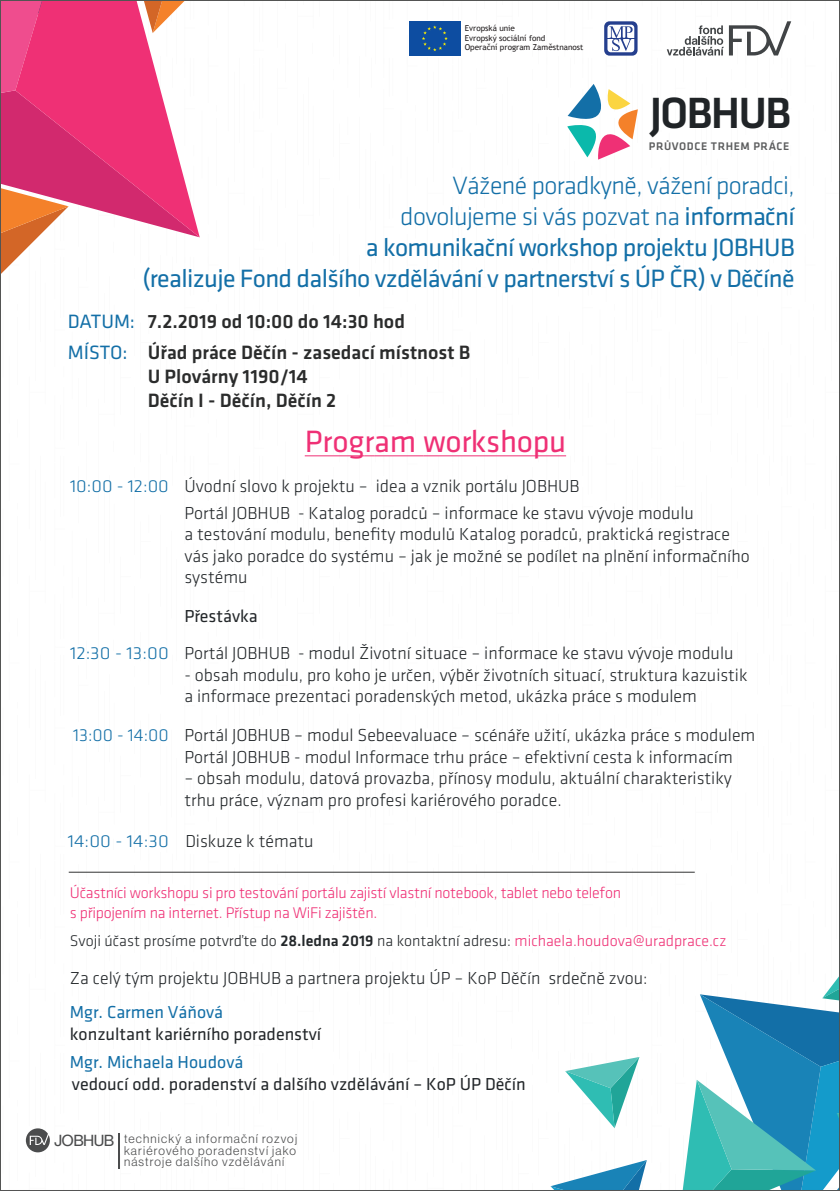
<style>
.page{position:relative;width:840px;height:1191px;background:#fff}
.page>*{position:absolute;margin:0;border:0;box-sizing:border-box;transform-origin:0 0}
.t1{font:500 45.4px "Klavika";letter-spacing:-.04em;color:#202427}
.t2{font:32px "Klavika";letter-spacing:-.01em;color:#ef3075}
.t3{font:26px/31.2px "Klavika";letter-spacing:-.025em;color:#136fa7;text-align:right}
.t4{font:500 20px/31px "Klavika";color:#2b2c2c}
.t5{font:20px/31px "Klavika";color:#136fa7}
.t6{font:300 18px/21.6px "Klavika";color:#23272a}
.t7{font:18px "Klavika";color:#23272a}
.t8{font:18px "Klavika";color:#136fa7}
.t9{font:300 18px "Klavika";color:#136fa7;scale:1.07 1}
.t10{font:300 18px "Klavika";color:#136fa7}
.t11{font:300 16px/19.2px "Klavika";letter-spacing:-.015em;color:#ef3075}
.t12{font:300 16px "Klavika";color:#23272a}
.t13{font:12.4px/11.4px "N Haas Grotesk DS Pro 45 Lt";letter-spacing:.095em;color:#4b4c4d;text-align:justify}
.t14{font:500 11.4px "Klavika";letter-spacing:.05em;color:#5c5d5e}
.t15{font:8.2px/9.4px "Trebuchet MS";color:#231f20}
.s1{font-weight:300}
.s2{color:#136fa7}
.s3{font-weight:500}
.s4{color:#ef3075}
.s5{font-family:"N Haas Grotesk TX Pro 55 Rg";font-size:15px}
</style>
<div class="page">
<svg style="left:567px;top:84px;width:70px;height:76px"></svg>
<svg style="left:460px;top:21px;width:1px;height:35px"></svg>
<div style="left:409px;top:21px;width:51px;height:35px;background:#0d4da1"></div>
<svg style="left:422px;top:25px;width:25px;height:26px"></svg>
<svg style="left:666px;top:21px;width:124px;height:35px"></svg>
<svg style="left:604px;top:21px;width:33px;height:35px"></svg>
<svg style="left:26px;top:1128px;width:24px;height:24px"></svg>
<hr style="left:118px;top:1132px;width:1px;height:36px;background:#4b4c4d">
<hr style="left:304px;top:455px;width:60px;height:1px;background:#ef3075">
<hr style="left:374px;top:455px;width:49px;height:1px;background:#ef3075">
<hr style="left:423px;top:455px;width:142px;height:1px;background:#ef3075">
<svg style="left:3px;top:3px;width:197px;height:269px"></svg>
<svg style="left:550px;top:1160px;width:96px;height:28px"></svg>
<svg style="left:565px;top:1057px;width:74px;height:71px"></svg>
<svg style="left:683px;top:980px;width:153px;height:208px"></svg>
<hr style="left:69px;top:872px;width:625px;height:1px;background:#313232">
<p class="t15" style="left:464px;top:24px;width:120px">Evropská unie<br>Evropský sociální fond<br>Operační program Zaměstnanost</p>
<h1 class="t1" style="left:649px;top:89px;width:143px">JOBHUB</h1>
<p class="t14" style="left:648px;top:140px;width:142px">PRŮVODCE TRHEM PRÁCE</p>
<p class="t5" style="left:68px;top:306px;width:69px">DATUM:<br>MÍSTO:</p>
<h3 class="t3" style="left:142px;top:170px;width:653px"><span class="s1">Vážené poradkyně, vážení poradci,<br>dovolujeme si vás pozvat na</span> informační<br>a komunikační workshop projektu JOBHUB<br>(realizuje Fond dalšího vzdělávání v partnerství s ÚP ČR) v Děčíně</h3>
<p class="t4" style="left:148px;top:306px;width:324px">7.2.2019 od 10:00 do 14:30 hod<br>Úřad práce Děčín - zasedací místnost B</p>
<p class="t4" style="left:148px;top:365px;width:190px;line-height:24px">U Plovárny 1190/14<br>Děčín I - Děčín, Děčín 2</p>
<h2 class="t2" style="left:304px;top:423px;width:263px">Program workshopu</h2>
<p class="t6" style="left:184px;top:473px;width:510px;line-height:26.4px;text-indent:-114px"><span class="s2">10:00 - 12:00</span> Úvodní slovo k projektu – idea a vznik portálu JOBHUB<br>Portál JOBHUB - Katalog poradců – informace ke stavu vývoje modulu</p>
<p class="t6" style="left:184px;top:523px;width:566px">a testování modulu, benefity modulů Katalog poradců, praktická registrace vás jako poradce do systému – jak je možné se podílet na plnění informačního systému</p>
<p class="t9" style="left:70px;top:643px;width:94px">12:30 - 13:00</p>
<p class="t10" style="left:73px;top:725px;width:97px">13:00 - 14:00</p>
<p class="t7" style="left:184px;top:606px;width:75px">Přestávka</p>
<p class="t6" style="left:184px;top:642px;width:550px">Portál JOBHUB - modul Životní situace – informace ke stavu vývoje modulu</p>
<p class="t6" style="left:184px;top:664px;width:564px">- obsah modulu, pro koho je určen, výběr životních situací, struktura kazuistik a informace prezentaci poradenských metod, ukázka práce s modulem</p>
<p class="t6" style="left:184px;top:724px;width:572px">Portál JOBHUB – modul Sebeevaluace – scénáře užití, ukázka práce s modulem<br>Portál JOBHUB - modul Informace trhu práce – efektivní cesta k informacím</p>
<p class="t6" style="left:184px;top:767px;width:548px">– obsah modulu, datová provazba, přínosy modulu, aktuální charakteristiky trhu práce, význam pro profesi kariérového poradce.</p>
<p class="t6" style="left:68px;top:830px;width:247px"><span class="s2">14:00 - 14:30</span> Diskuze k tématu</p>
<p class="t11" style="left:70px;top:883px;width:552px">Účastníci workshopu si pro testování portálu zajistí vlastní notebook, tablet nebo telefon s připojením na internet. Přístup na WiFi zajištěn.</p>
<p class="t12" style="left:70px;top:931px;width:657px">Svoji účast prosíme potvrďte do <span class="s3">28.ledna 2019</span> na kontaktní adresu: <span class="s4">michaela.houdova@uradprace.cz</span></p>
<p class="t6" style="left:70px;top:967px;width:579px">Za celý tým projektu JOBHUB a partnera projektu ÚP – KoP Děčín srdečně zvou:</p>
<p class="t8" style="left:70px;top:1001px;width:155px">Mgr. Carmen Váňová</p>
<p class="t7" style="left:70px;top:1023px;width:253px">konzultant kariérního poradenství</p>
<p class="t8" style="left:70px;top:1051px;width:175px">Mgr. Michaela Houdová</p>
<p class="t7" style="left:72px;top:1073px;width:455px">vedoucí odd. poradenství a dalšího vzdělávání – KoP ÚP Děčín</p>
<p class="t13" style="left:124px;top:1133px;width:174px;text-indent:-70px"><span class="s5">JOBHUB</span> technický a informační rozvoj kariérového poradenství jako nástroje dalšího vzdělávání</p>
</div>
